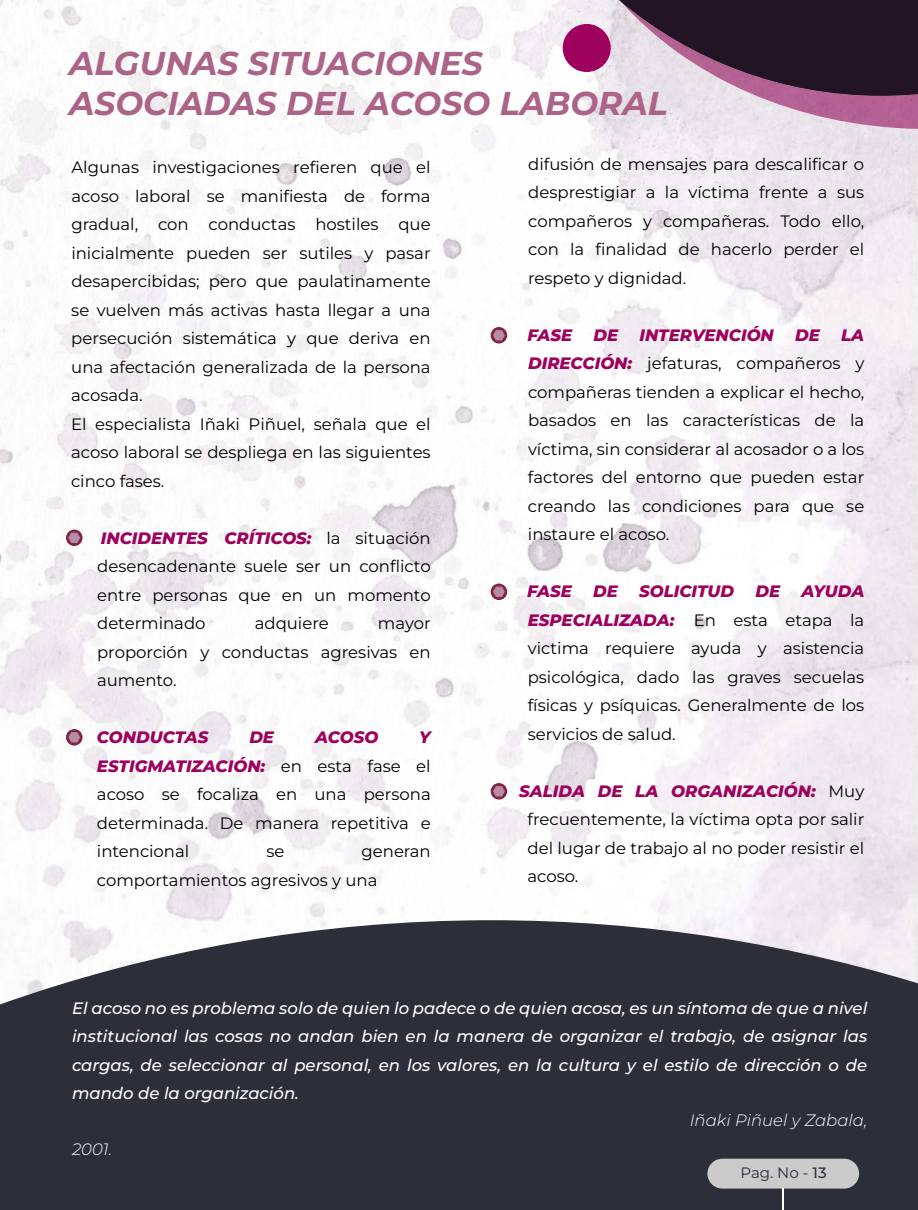
<style>
.page{position:relative;width:918px;height:1210px;background:#fff}
.page>*{position:absolute;margin:0;border:0;box-sizing:border-box;transform-origin:0 0}
.t1{font:italic 700 33px/40.5px "Montserrat";color:#ab6488}
.t2{font:16.5px/28.5px "Montserrat";color:#000;text-align:justify}
.t3{font:italic 500 16.5px/28.5px "Montserrat";color:#fff;text-align:justify}
.t4{font:italic 800 16.5px "Montserrat";color:#9d005d}
.t5{font:italic 300 16.5px "Montserrat";color:#fff}
.t6{font:15px "Montserrat";color:#2c2e3a}
.s1{font-weight:800;font-style:italic;color:#9d005d}
.s2{font-weight:400;font-style:normal;color:#000}
.s3{font-weight:500}
</style>
<div class="page">
<img style="left:0;top:0;width:714px;height:920px">
<svg style="left:66px;top:530px;width:16px;height:16px"></svg>
<svg style="left:68px;top:533px;width:12px;height:10px"></svg>
<svg style="left:66px;top:729px;width:16px;height:17px"></svg>
<svg style="left:68px;top:732px;width:12px;height:10px"></svg>
<div style="left:562px;top:24px;width:48px;height:48px;background:#9d005d;border-radius:50%"></div>
<svg style="left:0;top:920px;width:918px;height:290px;background:#3e3f4a"></svg>
<img style="left:621px;top:96px;width:297px;height:33px">
<svg style="left:591px;top:0;width:327px;height:96px;background:#5f4b5d"></svg>
<svg style="left:490px;top:327px;width:17px;height:17px"></svg>
<svg style="left:493px;top:330px;width:12px;height:10px"></svg>
<svg style="left:490px;top:584px;width:17px;height:16px"></svg>
<svg style="left:493px;top:587px;width:12px;height:10px"></svg>
<svg style="left:490px;top:783px;width:17px;height:17px"></svg>
<svg style="left:493px;top:786px;width:12px;height:10px"></svg>
<div style="left:707px;top:1159px;width:152px;height:29px;background:#cbcbcb;border-radius:15px"></div>
<svg style="left:782px;top:1188px;width:1px;height:22px"></svg>
<h1 class="t1" style="left:69px;top:42px;width:600px">ALGUNAS SITUACIONES<br>ASOCIADAS DEL ACOSO LABORAL</h1>
<p class="t2" style="left:71px;top:153px;width:361px;text-align:left">Algunas investigaciones refieren que el acoso laboral se manifiesta de forma gradual, con conductas hostiles que inicialmente pueden ser sutiles y pasar desapercibidas; pero que paulatinamente se vuelven más activas hasta llegar a una persecución sistemática y que deriva en una afectación generalizada de la persona acosada.<br>El especialista Iñaki Piñuel, señala que el acoso laboral se despliega en las siguientes cinco fases.</p>
<p class="t2" style="left:97px;top:523px;width:335px"><span class="s1">INCIDENTES CRÍTICOS:</span> la situación desencadenante suele ser un conflicto entre personas que en un momento determinado</p>
<p class="t2" style="left:255px;top:608px;width:75px">adquiere</p>
<p class="t2" style="left:97px;top:608px;width:335px;text-indent:281px">mayor proporción y conductas agresivas en aumento.</p>
<p class="t4" style="left:97px;top:726px;width:113px">CONDUCTAS</p>
<p class="t4" style="left:249px;top:726px;width:26px">DE</p>
<p class="t4" style="left:315px;top:726px;width:65px">ACOSO</p>
<p class="t2" style="left:97px;top:722px;width:335px;text-indent:322px"><span class="s1">Y ESTIGMATIZACIÓN:</span> en esta fase el acoso se focaliza en una persona determinada. De manera repetitiva e intencional</p>
<p class="t2" style="left:97px;top:836px;width:335px;text-indent:265px">generan comportamientos agresivos y una</p>
<p class="t2" style="left:266px;top:836px;width:20px">se</p>
<p class="t2" style="left:528px;top:149px;width:337px">difusión de mensajes para descalificar o desprestigiar a la víctima frente a sus compañeros y compañeras. Todo ello, con la finalidad de hacerlo perder el respeto y dignidad.</p>
<p class="t4" style="left:502px;top:324px;width:72px"><span class="s2">-</span> FASE</p>
<p class="t4" style="left:593px;top:324px;width:26px">DE</p>
<p class="t4" style="left:639px;top:324px;width:136px">INTERVENCIÓN</p>
<p class="t4" style="left:795px;top:324px;width:26px">DE</p>
<p class="t2" style="left:528px;top:320px;width:338px;text-indent:313px"><span class="s1">LA DIRECCIÓN:</span> jefaturas, compañeros y compañeras tienden a explicar el hecho, basados en las características de la víctima, sin considerar al acosador o a los factores del entorno que pueden estar creando las condiciones para que se instaure el acoso.</p>
<p class="t4" style="left:501px;top:580px;width:72px"><span class="s2">-</span> FASE</p>
<p class="t4" style="left:593px;top:580px;width:26px">DE</p>
<p class="t4" style="left:639px;top:580px;width:96px">SOLICITUD</p>
<p class="t4" style="left:755px;top:580px;width:26px">DE</p>
<p class="t2" style="left:527px;top:577px;width:338px;text-indent:274px"><span class="s1">AYUDA ESPECIALIZADA:</span> En esta etapa la victima requiere ayuda y asistencia psicológica, dado las graves secuelas físicas y psíquicas. Generalmente de los servicios de salud.</p>
<p class="t2" style="left:527px;top:776px;width:338px;text-indent:-26px">- <span class="s1">SALIDA DE LA ORGANIZACIÓN:</span> Muy frecuentemente, la víctima opta por salir del lugar de trabajo al no poder resistir el acoso.</p>
<p class="t3" style="left:72px;top:993px;width:797px">El acoso no es problema solo de quien lo padece o de quien acosa, es un síntoma de que a nivel institucional las cosas no andan bien en la manera de organizar el trabajo, de asignar las cargas, de seleccionar al personal, en los valores, en la cultura y el estilo de dirección o de mando de la organización.</p>
<p class="t5" style="left:690px;top:1109px;width:179px">Iñaki Piñuel y Zabala,</p>
<p class="t5" style="left:72px;top:1138px;width:42px">2001.</p>
<p class="t6" style="left:740px;top:1163px;width:88px">Pag. No - <span class="s3">13</span></p>
</div>
